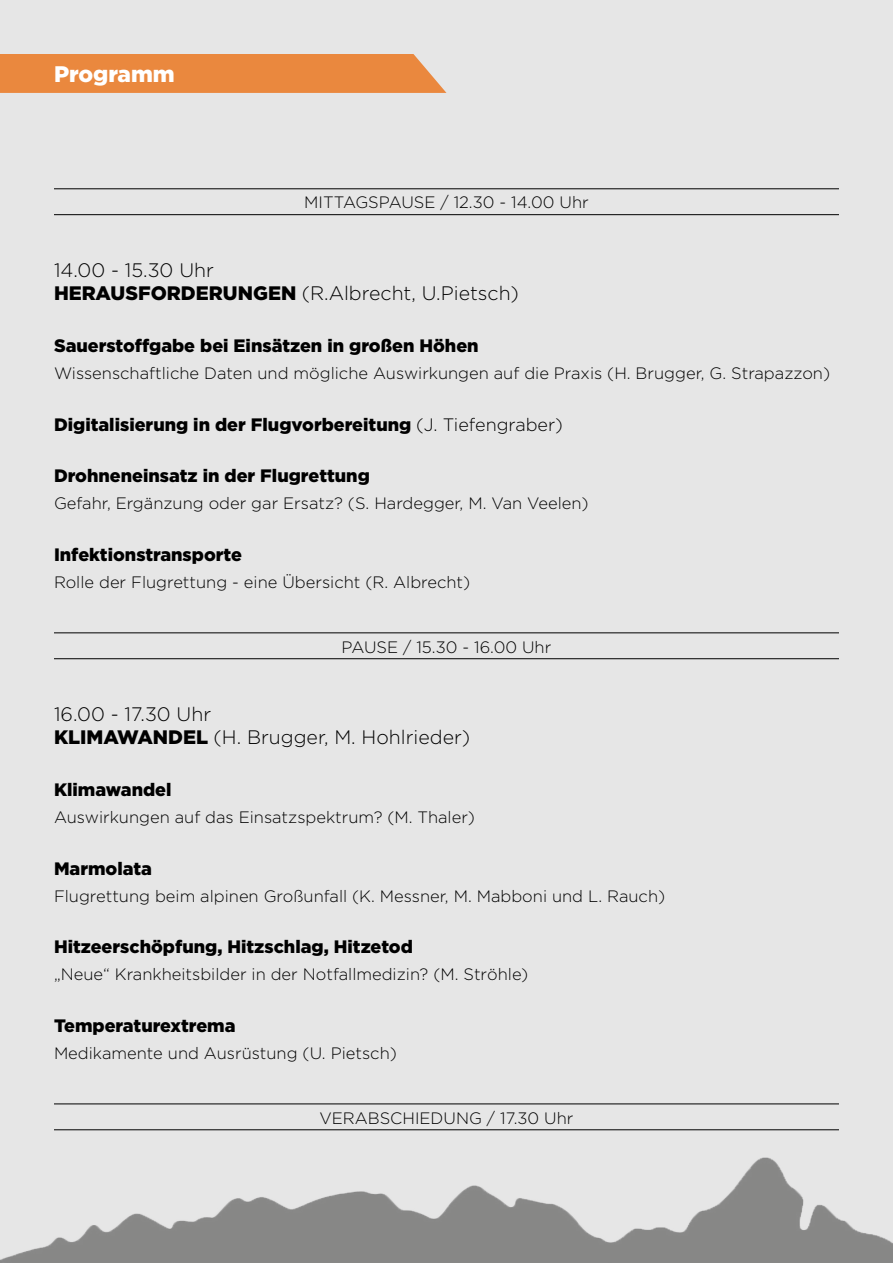
<style>
.page{position:relative;width:893px;height:1263px;background:#e6e6e6}
.page>*{position:absolute;margin:0;border:0;box-sizing:border-box;transform-origin:0 0}
.t1{font:900 22.5px "Gotham";color:#fff}
.t2{font:300 19.5px/23.4px "Gotham";color:#000}
.t3{font:900 18px "Gotham";color:#000}
.t4{font:300 16.5px "Gotham";color:#000}
.s1{font-weight:900}
.s2{font-weight:300}
</style>
<div class="page">
<div style="left:0;top:54px;width:446px;height:39px;background:#ea883e"></div>
<img style="left:0;top:1103px;width:893px;height:160px">
<hr style="left:54px;top:189px;width:785px;height:1px;background:#000">
<hr style="left:54px;top:214px;width:785px;height:1px;background:#000">
<hr style="left:54px;top:633px;width:785px;height:1px;background:#000">
<hr style="left:54px;top:658px;width:785px;height:1px;background:#000">
<hr style="left:54px;top:1104px;width:785px;height:1px;background:#000">
<hr style="left:54px;top:1129px;width:785px;height:1px;background:#000">
<h1 class="t1" style="left:54px;top:61px;width:122px">Programm</h1>
<p class="t4" style="left:304px;top:194px;width:286px">MITTAGSPAUSE / 12.30 - 14.00 Uhr</p>
<p class="t2" style="left:54px;top:258px;width:466px">14.00 - 15.30 Uhr<br><span class="s1">HERAUSFORDERUNGEN</span> (R.Albrecht, U.Pietsch)</p>
<p class="t3" style="left:54px;top:335px;width:426px">Sauerstoffgabe bei Einsätzen in großen Höhen</p>
<p class="t4" style="left:54px;top:364px;width:778px">Wissenschaftliche Daten und mögliche Auswirkungen auf die Praxis (H. Brugger, G. Strapazzon)</p>
<p class="t3" style="left:54px;top:414px;width:511px">Digitalisierung in der Flugvorbereitung <span class="s2">(J. Tiefengraber)</span></p>
<p class="t3" style="left:54px;top:465px;width:317px">Drohneneinsatz in der Flugrettung</p>
<p class="t4" style="left:54px;top:494px;width:536px">Gefahr, Ergänzung oder gar Ersatz? (S. Hardegger, M. Van Veelen)</p>
<p class="t3" style="left:54px;top:544px;width:189px">Infektionstransporte</p>
<p class="t4" style="left:54px;top:573px;width:418px">Rolle der Flugrettung - eine Übersicht (R. Albrecht)</p>
<p class="t4" style="left:342px;top:638px;width:211px">PAUSE / 15.30 - 16.00 Uhr</p>
<p class="t2" style="left:54px;top:702px;width:418px">16.00 - 17.30 Uhr<br><span class="s1">KLIMAWANDEL</span> (H. Brugger, M. Hohlrieder)</p>
<p class="t3" style="left:54px;top:779px;width:119px">Klimawandel</p>
<p class="t4" style="left:54px;top:808px;width:422px">Auswirkungen auf das Einsatzspektrum? (M. Thaler)</p>
<p class="t3" style="left:54px;top:858px;width:100px">Marmolata</p>
<p class="t4" style="left:54px;top:887px;width:613px">Flugrettung beim alpinen Großunfall (K. Messner, M. Mabboni und L. Rauch)</p>
<p class="t3" style="left:54px;top:936px;width:360px">Hitzeerschöpfung, Hitzschlag, Hitzetod</p>
<p class="t4" style="left:54px;top:965px;width:476px">„Neue“ Krankheitsbilder in der Notfallmedizin? (M. Ströhle)</p>
<p class="t3" style="left:54px;top:1015px;width:183px">Temperaturextrema</p>
<p class="t4" style="left:54px;top:1044px;width:344px">Medikamente und Ausrüstung (U. Pietsch)</p>
<p class="t4" style="left:319px;top:1109px;width:256px">VERABSCHIEDUNG / 17.30 Uhr</p>
</div>
